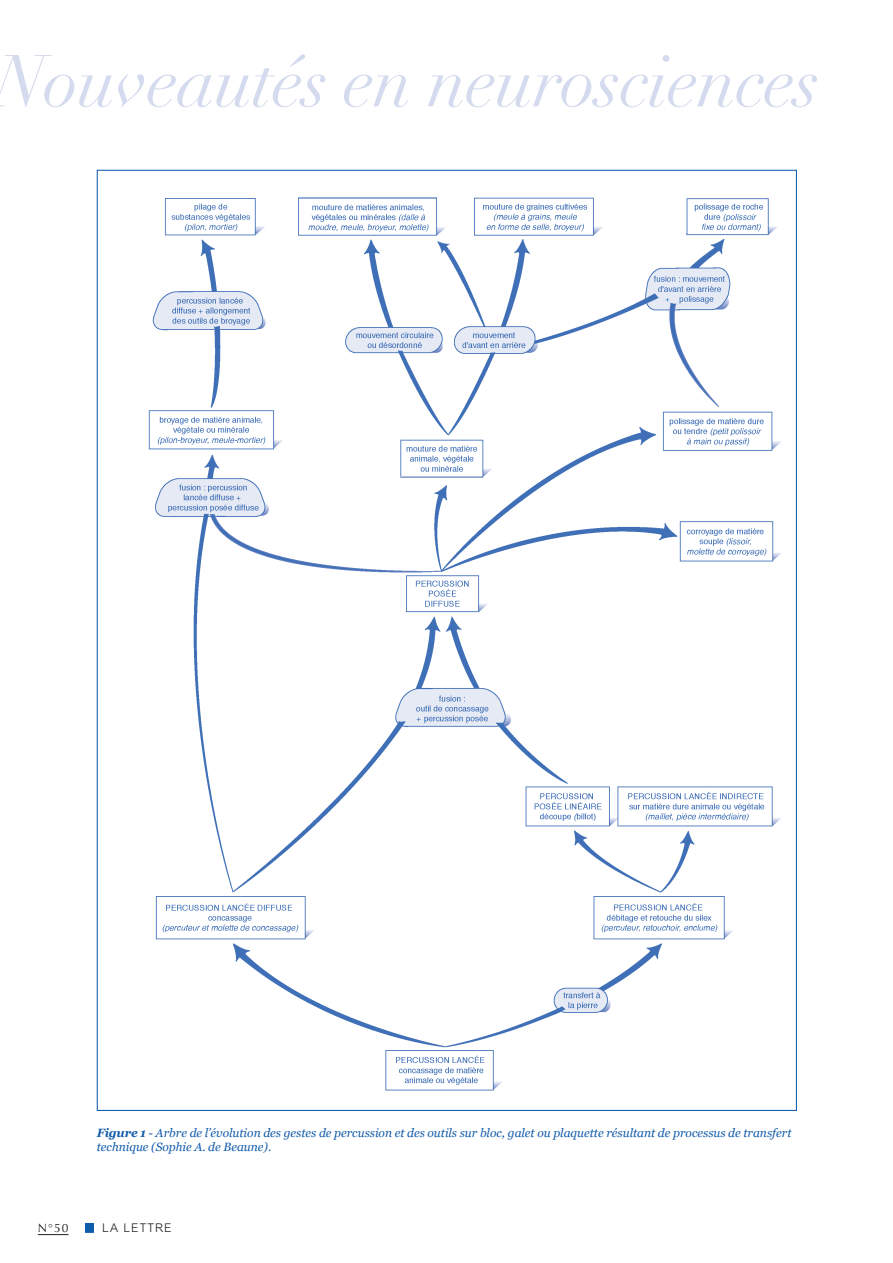
<style>
.page{position:relative;width:893px;height:1263px;background:#fff}
.page>*{position:absolute;margin:0;border:0;box-sizing:border-box;transform-origin:0 0}
.t1{font:italic 72px "Didot LT Std";letter-spacing:-.01em;color:#d5dbee}
.t2{font:italic 12px/14.4px "Georgia";color:#135cab}
.t3{font:300 12px "Arial";letter-spacing:.09em;color:#231f20}
.t4{font:12px "Optima LT Std";color:#231f20}
.s1{font-weight:700}
</style>
<div class="page">
<hr style="left:38px;top:1234px;width:31px;height:1px;background:#231f20">
<svg style="left:85px;top:1224px;width:9px;height:8px"></svg>
<img style="left:148px;top:197px;width:633px;height:894px">
<h1 class="t1" style="left:-6px;top:38px;width:827px">Nouveautés en neurosciences</h1>
<p class="t2" style="left:97px;top:1126px;width:696px"><span class="s1">Figure 1</span> - Arbre de l’évolution des gestes de percussion et des outils sur bloc, galet ou plaquette résultant de processus de transfert technique (Sophie A. de Beaune).</p>
<p class="t4" style="left:38px;top:1220px;width:32px">n°50</p>
<p class="t3" style="left:102px;top:1221px;width:71px">LA LETTRE</p>
</div>
